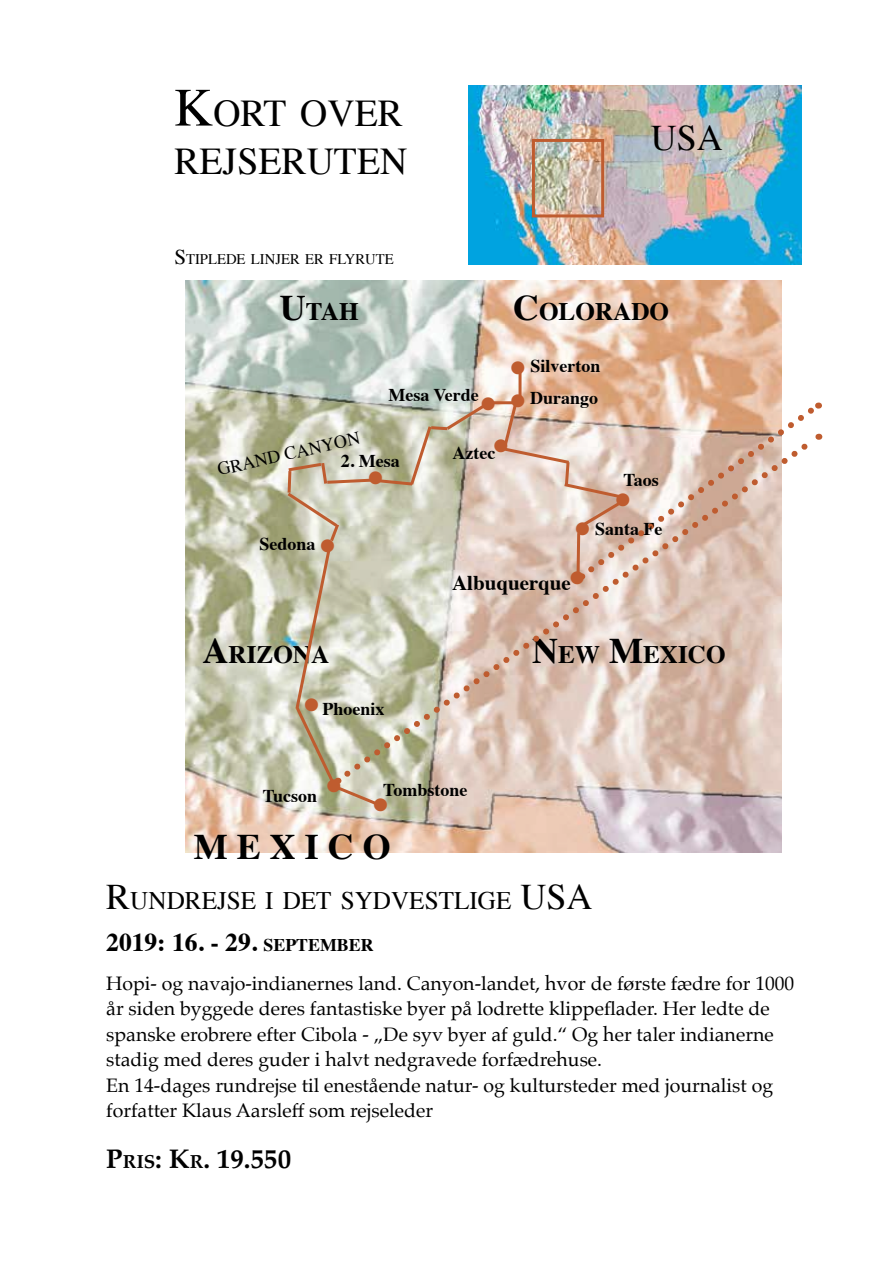
<style>
.page{position:relative;width:893px;height:1263px;background:#fff}
.page>*{position:absolute;margin:0;border:0;box-sizing:border-box;transform-origin:0 0}
.t1{font:37.8px/48px "Times";color:#000}
.t2{font:700 36px "Times";color:#000}
.t3{font:36px "Times";color:#000}
.t4{font:700 27px "Palatino";color:#000}
.t5{font:700 25.5px "Times";color:#000}
.t6{font:700 25.2px "Times";color:#000}
.t7{font:25.2px "Times";color:#000}
.t8{font:700 21px "Times";color:#000}
.t9{font:19.5px/25.5px "Palatino";color:#000}
.t10{font:700 18px "Times";color:#000}
.t11{font:18px "Times";color:#000}
.t12{font:18px "Zapf Dingbats ITC";color:#bf5c2f}
.t13{font:14.7px "Times";color:#000}
.s1{font-size:54px}
.s2{font-size:21px}
.s3{font-size:36px}
.s4{color:#bf5c2f}
.s5{font-size:17.85px}
.s6{font-size:18.9px}
</style>
<div class="page">
<img style="left:185px;top:280px;width:597px;height:572px">
<img style="left:469px;top:85px;width:333px;height:179px">
<div style="left:532px;top:139px;width:72px;height:78px;border:3px solid #bf5c2f"></div>
<hr style="left:519px;top:371px;width:3px;height:29px;background:#bf5c2f">
<hr style="left:488px;top:401px;width:27px;height:3px;background:#bf5c2f">
<svg style="left:489px;top:432px;width:333px;height:350px;background:#e1ccc1"></svg>
<svg style="left:284px;top:401px;width:205px;height:406px;background:#cdc8b4"></svg>
<svg style="left:499px;top:399px;width:322px;height:180px;background:#e1c8ba"></svg>
<h1 class="t1" style="left:174px;top:86px;width:234px"><span class="s1">K</span>ORT OVER<br>REJSERUTEN</h1>
<p class="t13" style="left:174px;top:245px;width:221px"><span class="s2">S</span>TIPLEDE LINJER ER FLYRUTE</p>
<h2 class="t3" style="left:651px;top:105px;width:25px">USA</h2>
<p class="t6" style="left:280px;top:288px;width:80px"><span class="s3">U</span>TAH</p>
<p class="t6" style="left:513px;top:288px;width:158px"><span class="s3">C</span>OLORADO</p>
<p class="t10" style="left:511px;top:349px;width:91px"><span class="s4">●</span> Silverton</p>
<p class="t12" style="left:511px;top:393px;width:16px">●</p>
<p class="t10" style="left:388px;top:377px;width:92px">Mesa Verde</p>
<p class="t10" style="left:530px;top:380px;width:70px">Durango</p>
<p class="t10" style="left:453px;top:436px;width:44px">Aztec</p>
<p class="t12" style="left:481px;top:395px;width:16px">●</p>
<p class="t11" style="left:214px;top:453px;width:147px;rotate:-13deg">GRAND CANYON</p>
<p class="t12" style="left:494px;top:437px;width:16px">●</p>
<p class="t10" style="left:341px;top:443px;width:60px">2. Mesa</p>
<p class="t12" style="left:368px;top:469px;width:16px">●</p>
<p class="t10" style="left:623px;top:462px;width:37px">Taos</p>
<p class="t12" style="left:616px;top:491px;width:16px">●</p>
<p class="t10" style="left:259px;top:527px;width:58px">Sedona</p>
<p class="t12" style="left:320px;top:537px;width:16px">●</p>
<p class="t6" style="left:203px;top:631px;width:127px"><span class="s3">A</span>RIZONA</p>
<p class="t10" style="left:304px;top:692px;width:82px"><sup>●</sup> Phoenix</p>
<p class="t10" style="left:575px;top:511px;width:89px"><span class="s4">●</span> Santa Fe</p>
<p class="t12" style="left:570px;top:569px;width:16px">●</p>
<p class="t8" style="left:452px;top:563px;width:120px">Albuquerque</p>
<p class="t6" style="left:532px;top:631px;width:195px"><span class="s3">N</span>EW <span class="s3">M</span>EXICO</p>
<p class="t12" style="left:327px;top:777px;width:16px">●</p>
<p class="t10" style="left:383px;top:773px;width:86px">Tombstone</p>
<h2 class="t2" style="left:194px;top:812px;width:196px">MEXI C O</h2>
<p class="t10" style="left:263px;top:779px;width:56px">Tucson</p>
<p class="t12" style="left:373px;top:796px;width:16px">●</p>
<p class="t7" style="left:106px;top:877px;width:439px"><span class="s3">R</span>UNDREJSE I DET SYDVESTLIGE <span class="s3">USA</span></p>
<h3 class="t5" style="left:106px;top:918px;width:269px">2019: 16. - 29. <span class="s5">SEPTEMBER</span></h3>
<p class="t9" style="left:106px;top:970px;width:690px">Hopi- og navajo-indianernes land. Canyon-landet, hvor de første fædre for 1000 år siden byggede deres fantastiske byer på lodrette klippeflader. Her ledte de spanske erobrere efter Cibola - „De syv byer af guld.“ Og her taler indianerne stadig med deres guder i halvt nedgravede forfædrehuse.<br>En 14-dages rundrejse til enestående natur- og kultursteder med journalist og forfatter Klaus Aarsleff som rejseleder</p>
<h3 class="t4" style="left:106px;top:1136px;width:186px">P<span class="s6">RIS</span>: K<span class="s6">R</span>. 19.550</h3>
</div>
